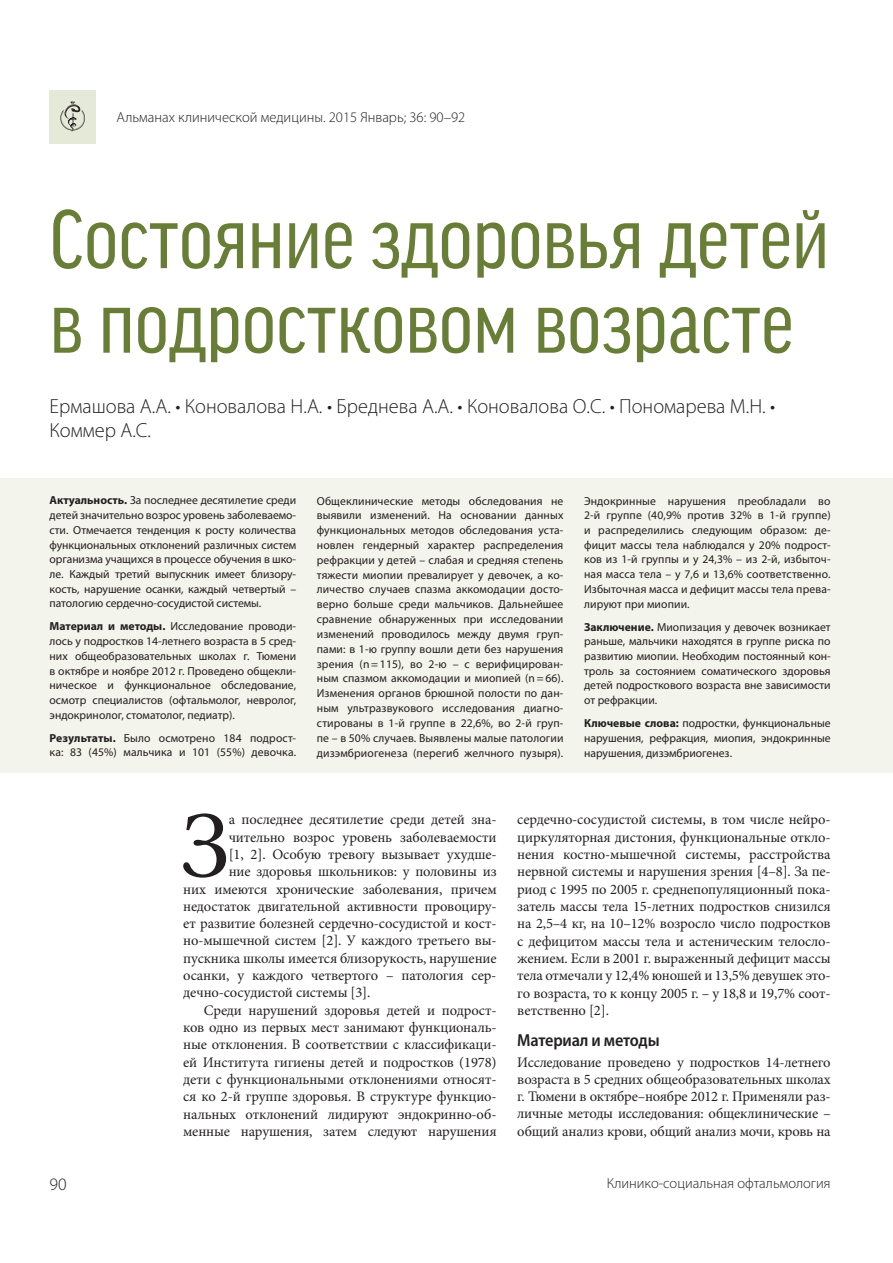
<style>
.page{position:relative;width:893px;height:1263px;background:#fff}
.page>*{position:absolute;margin:0;border:0;box-sizing:border-box;transform-origin:0 0}
.t1{font:94.35px "Minion Pro";color:#231f20}
.t2{font:condensed 88.95px/84.6px "Good Headline Pro";color:#687d35}
.t3{font:300 20.4px/23.4px "Myriad Pro";color:#231f20}
.t4{font:600 semi-condensed 17.55px "Myriad Pro";letter-spacing:-.01em;color:#231f20}
.t5{font:300 17.55px "Myriad Pro";color:#231f20}
.t6{font:14.55px/17.2px "Minion Pro";letter-spacing:-.01em;color:#231f20;text-align:justify}
.t7{font:300 14.55px "Myriad Pro";color:#231f20}
.t8{font:11.7px/14.7px "Myriad Pro";color:#231f20;text-align:justify}
.s1{font-weight:700}
</style>
<div class="page">
<div style="left:0;top:478px;width:893px;height:294px;background:#f3f4eb"></div>
<div style="left:50px;top:90px;width:46px;height:53px;background:#e5e9d7"></div>
<svg style="left:60px;top:101px;width:25px;height:31px"></svg>
<p class="t7" style="left:116px;top:109px;width:350px">Альманах клинической медицины. 2015 Январь; 36: 90–92</p>
<h2 class="t2" style="left:50px;top:195px;width:781px">Состояние здоровья детей в подростковом возрасте</h2>
<h3 class="t3" style="left:50px;top:395px;width:727px">Ермашова А.А. • Коновалова Н.А. • Бреднева А.А. • Коновалова О.С. • Пономарева М.Н. •<br>Коммер А.С.</h3>
<p class="t8" style="left:50px;top:494px;width:248px"><span class="s1">Актуальность.</span> За последнее десятилетие среди детей значительно возрос уровень заболеваемо&shy;сти. Отмечается тенденция к росту количества функциональных отклонений различных систем организма учащихся в процессе обучения в шко&shy;ле. Каждый третий выпускник имеет близору&shy;кость, нарушение осанки, каждый четвертый – патологию сердечно-сосудистой системы.</p>
<p class="t8" style="left:50px;top:620px;width:248px"><span class="s1">Материал и методы.</span> Исследование проводи&shy;лось у подростков 14-летнего возраста в 5 сред&shy;них общеобразовательных школах г. Тюмени в октябре и ноябре 2012 г. Проведено общекли&shy;ническое и функциональное обследование, осмотр специалистов (офтальмолог, невролог, эндокринолог, стоматолог, педиатр).</p>
<p class="t8" style="left:50px;top:731px;width:248px"><span class="s1">Результаты.</span> Было осмотрено 184 подрост&shy;ка: 83 (45%) мальчика и 101 (55%) девочка.</p>
<p class="t8" style="left:317px;top:494px;width:248px">Общеклинические методы обследования не выявили изменений. На основании данных функциональных методов обследования уста&shy;новлен гендерный характер распределения рефракции у детей – слабая и средняя степень тяжести миопии превалирует у девочек, а ко&shy;личество случаев спазма аккомодации досто&shy;верно больше среди мальчиков. Дальнейшее сравнение обнаруженных при исследовании изменений проводилось между двумя груп&shy;пами: в 1-ю группу вошли дети без нарушения зрения (n = 115), во 2-ю – с верифицирован&shy;ным спазмом аккомодации и миопией (n = 66).<br>Изменения органов брюшной полости по дан&shy;ным ультразвукового исследования диагно&shy;стированы в 1-й группе в 22,6%, во 2-й груп&shy;пе – в 50% случаев. Выявлены малые патологии дизэмбриогенеза (перегиб желчного пузыря).</p>
<p class="t8" style="left:584px;top:494px;width:248px">Эндокринные нарушения преобладали во 2-й группе (40,9% против 32% в 1-й группе) и распределились следующим образом: де&shy;фицит массы тела наблюдался у 20% подрост&shy;ков из 1-й группы и у 24,3% – из 2-й, избыточ&shy;ная масса тела – у 7,6 и 13,6% соответственно.<br>Избыточная масса и дефицит массы тела прева&shy;лируют при миопии.</p>
<p class="t8" style="left:584px;top:620px;width:248px"><span class="s1">Заключение.</span> Миопизация у девочек возникает раньше, мальчики находятся в группе риска по развитию миопии. Необходим постоянный кон&shy;троль за состоянием соматического здоровья детей подросткового возраста вне зависимости от рефракции.</p>
<p class="t8" style="left:584px;top:717px;width:248px"><span class="s1">Ключевые слова:</span> подростки, функциональные нарушения, рефракция, миопия, эндокринные нарушения, дизэмбриогенез.</p>
<h1 class="t1" style="left:181px;top:788px;width:50px">З</h1>
<p class="t6" style="left:229px;top:811px;width:269px">а последнее десятилетие среди детей зна-</p>
<p class="t6" style="left:229px;top:828px;width:269px">чительно возрос уровень заболеваемости</p>
<p class="t6" style="left:229px;top:845px;width:269px">[1, 2]. Особую тревогу вызывает ухудше-</p>
<p class="t6" style="left:229px;top:863px;width:269px">ние здоровья школьников: у половины из</p>
<p class="t6" style="left:183px;top:880px;width:315px">них имеются хронические заболевания, причем</p>
<p class="t6" style="left:183px;top:897px;width:315px">недостаток двигательной активности провоциру-</p>
<p class="t6" style="left:183px;top:915px;width:315px">ет развитие болезней сердечно-сосудистой и кост-</p>
<p class="t6" style="left:183px;top:932px;width:315px">но-мышечной систем [2]. У каждого третьего вы-</p>
<p class="t6" style="left:183px;top:949px;width:315px">пускника школы имеется близорукость, нарушение</p>
<p class="t6" style="left:183px;top:966px;width:315px">осанки, у каждого четвертого – патология сер-</p>
<p class="t6" style="left:183px;top:984px;width:189px">дечно-сосудистой системы [3].</p>
<p class="t6" style="left:204px;top:1001px;width:294px">Среди нарушений здоровья детей и подрост-</p>
<p class="t6" style="left:183px;top:1018px;width:315px">ков одно из первых мест занимают функциональ-</p>
<p class="t6" style="left:183px;top:1036px;width:315px">ные отклонения. В соответствии с классификаци-</p>
<p class="t6" style="left:183px;top:1053px;width:315px">ей Института гигиены детей и подростков (1978)</p>
<p class="t6" style="left:183px;top:1070px;width:315px">дети с функциональными отклонениями относят-</p>
<p class="t6" style="left:183px;top:1088px;width:315px">ся ко 2-й группе здоровья. В структуре функцио-</p>
<p class="t6" style="left:183px;top:1105px;width:315px">нальных отклонений лидируют эндокринно-об-</p>
<p class="t6" style="left:183px;top:1122px;width:315px">менные нарушения, затем следуют нарушения</p>
<p class="t6" style="left:517px;top:811px;width:315px">сердечно-сосудистой системы, в том числе нейро&shy;циркуляторная дистония, функциональные откло&shy;нения костно-мышечной системы, расстройства нервной системы и нарушения зрения [4–8]. За пе&shy;риод с 1995 по 2005 г. среднепопуляционный пока&shy;затель массы тела 15-летних подростков снизился на 2,5–4 кг, на 10–12% возросло число подростков с дефицитом массы тела и астеническим телосло&shy;жением. Если в 2001 г. выраженный дефицит массы тела отмечали у 12,4% юношей и 13,5% девушек это&shy;го возраста, то к концу 2005 г. – у 18,8 и 19,7% соот&shy;ветственно [2].</p>
<h3 class="t4" style="left:517px;top:1030px;width:144px">Материал и методы</h3>
<p class="t6" style="left:517px;top:1053px;width:315px">Исследование проведено у подростков 14-летнего возраста в 5 средних общеобразовательных школах г. Тюмени в октябре–ноябре 2012 г. Применяли раз&shy;личные методы исследования: общеклинические – общий анализ крови, общий анализ мочи, кровь на</p>
<h3 class="t5" style="left:50px;top:1173px;width:19px">90</h3>
<p class="t7" style="left:607px;top:1175px;width:225px">Клинико-социальная офтальмология</p>
</div>
